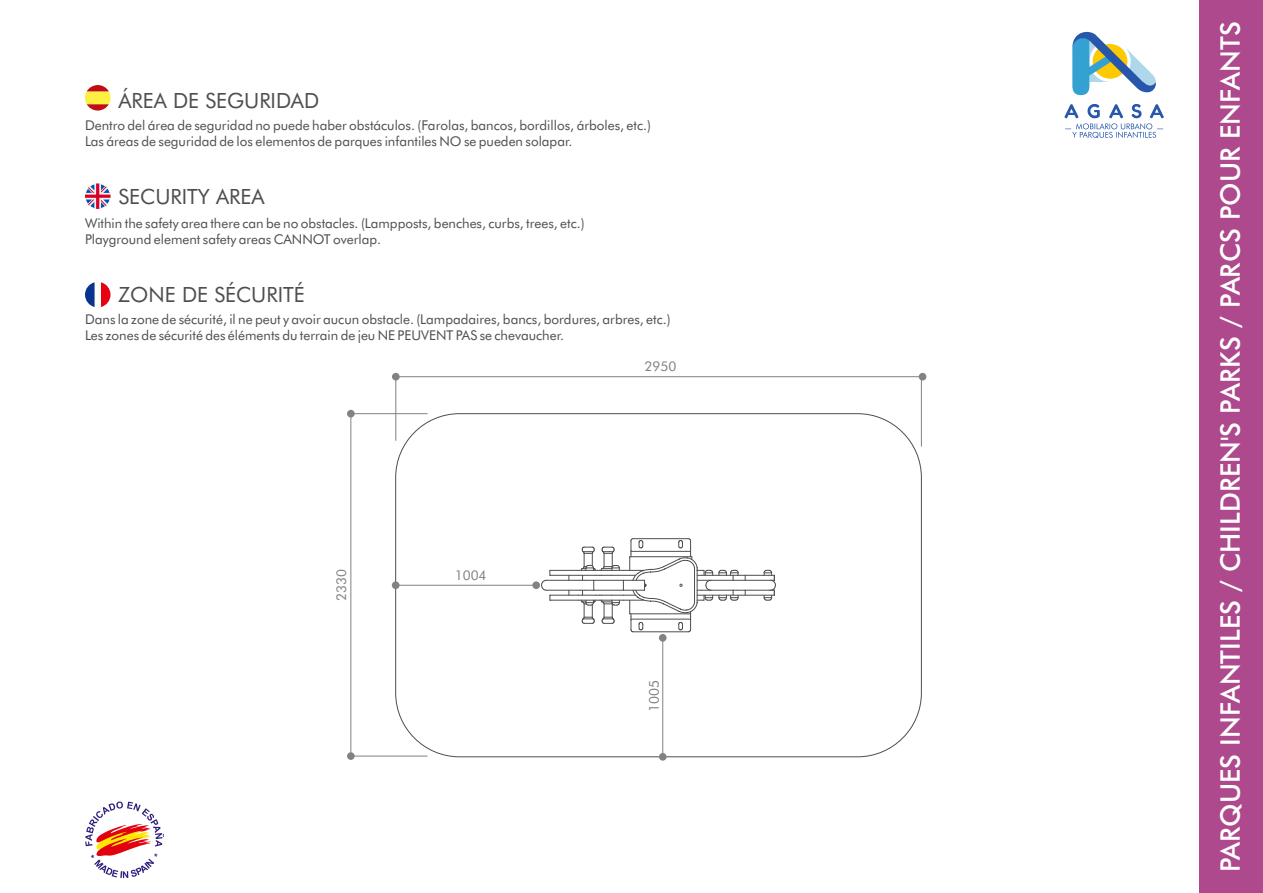
<style>
.page{position:relative;width:1263px;height:893px;background:#fff}
.page>*{position:absolute;margin:0;border:0;box-sizing:border-box;transform-origin:0 0}
.t1{font:500 27px "Futura BT";color:#fff}
.t2{font:21px "Futura BT";color:#4e4e4d}
.t3{font:13.5px/16.2px "Futura BT";color:#4e4e4d}
.t4{font:13.5px "Futura BT";color:#818281}
</style>
<div class="page">
<svg style="left:85px;top:801px;width:79px;height:77px"></svg>
<div style="left:1199px;top:0;width:64px;height:893px;background:#ad498c"></div>
<svg style="left:1064px;top:104px;width:100px;height:34px"></svg>
<svg style="left:1072px;top:31px;width:84px;height:64px"></svg>
<div style="left:919px;top:373px;width:7px;height:8px;background:#818281;border-radius:50%"></div>
<hr style="left:399px;top:376px;width:523px;height:1px;background:#818281">
<hr style="left:396px;top:377px;width:1px;height:63px;background:#818281">
<hr style="left:921px;top:377px;width:1px;height:69px;background:#818281">
<div style="left:392px;top:373px;width:8px;height:8px;background:#818281;border-radius:50%"></div>
<div style="left:347px;top:410px;width:8px;height:7px;background:#818281;border-radius:50%"></div>
<hr style="left:350px;top:414px;width:1px;height:342px;background:#818281">
<div style="left:347px;top:752px;width:8px;height:8px;background:#818281;border-radius:50%"></div>
<hr style="left:351px;top:756px;width:76px;height:1px;background:#818281">
<hr style="left:351px;top:413px;width:76px;height:1px;background:#818281">
<div style="left:659px;top:634px;width:8px;height:8px;background:#818281;border-radius:50%"></div>
<hr style="left:662px;top:634px;width:1px;height:123px;background:#818281">
<div style="left:659px;top:753px;width:8px;height:8px;background:#818281;border-radius:50%"></div>
<div style="left:532px;top:581px;width:8px;height:8px;background:#818281;border-radius:50%"></div>
<hr style="left:396px;top:585px;width:140px;height:1px;background:#818281">
<div style="left:392px;top:581px;width:7px;height:8px;background:#818281;border-radius:50%"></div>
<svg style="left:541px;top:538px;width:235px;height:95px"></svg>
<svg style="left:85px;top:282px;width:26px;height:25px"></svg>
<svg style="left:85px;top:183px;width:26px;height:26px"></svg>
<svg style="left:85px;top:85px;width:26px;height:26px"></svg>
<h2 class="t2" style="left:118px;top:92px;width:202px">ÁREA DE SEGURIDAD</h2>
<p class="t3" style="left:85px;top:118px;width:567px">Dentro del área de seguridad no puede haber obstáculos. (Farolas, bancos, bordillos, árboles, etc.)<br>Las áreas de seguridad de los elementos de parques infantiles NO se pueden solapar.</p>
<h2 class="t2" style="left:118px;top:188px;width:148px">SECURITY AREA</h2>
<p class="t3" style="left:85px;top:216px;width:501px">Within the safety area there can be no obstacles. (Lampposts, benches, curbs, trees, etc.)<br>Playground element safety areas CANNOT overlap.</p>
<h2 class="t2" style="left:118px;top:286px;width:188px">ZONE DE SÉCURITÉ</h2>
<p class="t3" style="left:85px;top:313px;width:587px">Dans la zone de sécurité, il ne peut y avoir aucun obstacle. (Lampadaires, bancs, bordures, arbres, etc.)<br>Les zones de sécurité des éléments du terrain de jeu NE PEUVENT PAS se chevaucher.</p>
<p class="t4" style="left:336px;top:601px;width:33px;rotate:-90deg">2330</p>
<p class="t4" style="left:455px;top:570px;width:33px">1004</p>
<p class="t4" style="left:645px;top:361px;width:33px">2950</p>
<p class="t4" style="left:648px;top:712px;width:33px;rotate:-90deg">1005</p>
<h1 class="t1" style="left:1219px;top:872px;width:852px;rotate:-90deg">PARQUES INFANTILES / CHILDREN'S PARKS / PARCS POUR ENFANTS</h1>
</div>
